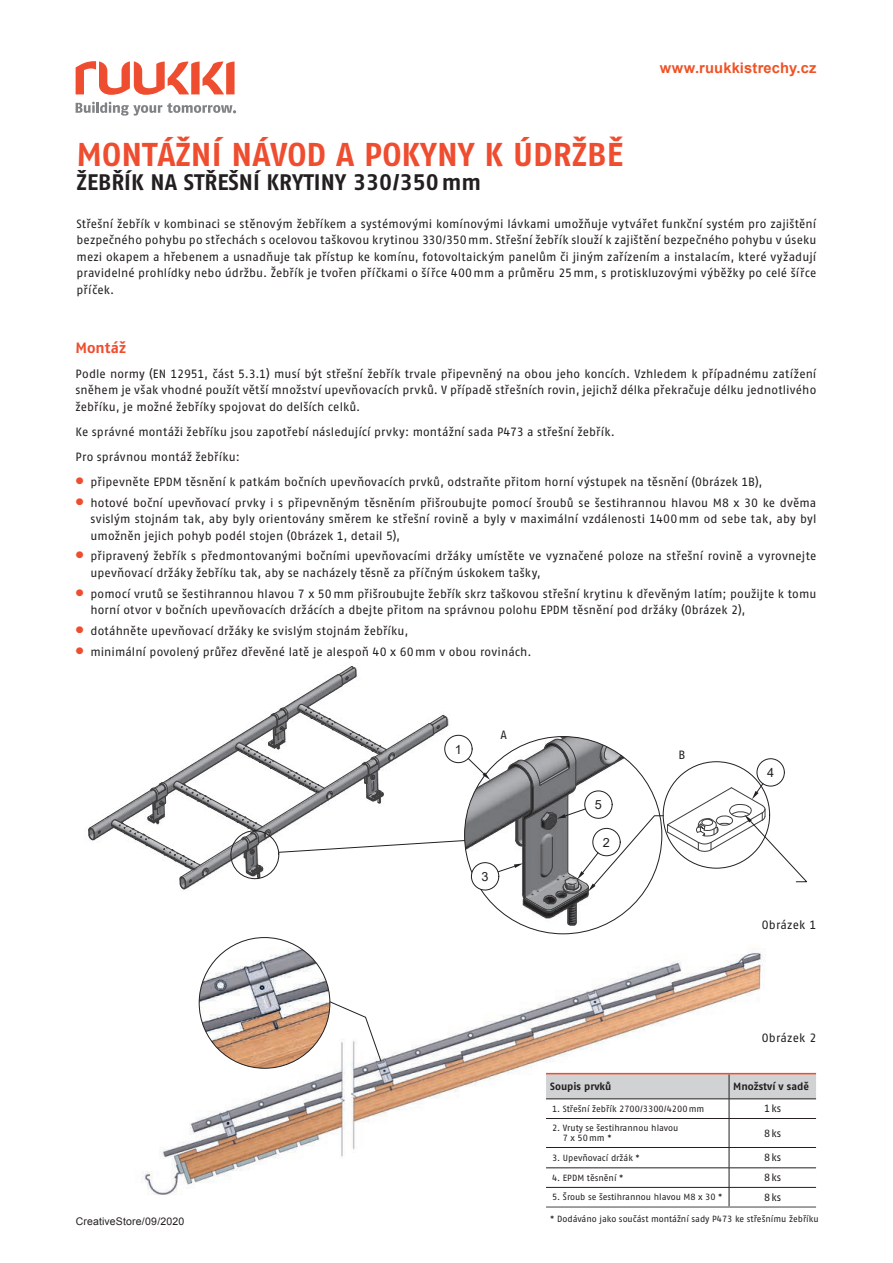
<style>
.page{position:relative;width:893px;height:1263px;background:#fff}
.page>*{position:absolute;margin:0;border:0;box-sizing:border-box;transform-origin:0 0}
.t1{font:700 33px "Fago No Tf";color:#ef4d2f}
.t2{font:700 22.5px "Fago No Tf";color:#231f20}
.t3{font:700 15px "Fago No Tf";color:#ef4d2f}
.t4{font:700 14.7px "Arial";letter-spacing:.01em;color:#f05225}
.t5{font:12.6px "Arial";color:#231f20}
.t6{font:12px/16.5px "Fago No Tf";letter-spacing:.01em;color:#231f20;text-align:justify}
.t7{font:700 10.5px "Fago No Tf";color:#231f20}
.t8{font:10.5px "Arial";letter-spacing:.015em;color:#231f20}
.t9{font:10.5px "Fago No Tf";letter-spacing:.06em;color:#231f20}
.t10{font:9px/10.5px "Fago No Tf";color:#231f20}
.s1{font-family:"Arial";font-weight:700;font-size:24px;color:#ef4d2f}
</style>
<div class="page">
<img style="left:142px;top:926px;width:643px;height:269px">
<svg style="left:199px;top:937px;width:183px;height:131px"></svg>
<svg style="left:88px;top:666px;width:719px;height:260px"></svg>
<hr style="left:546px;top:1206px;width:183px;height:2px;background:#808285">
<hr style="left:729px;top:1206px;width:87px;height:2px;background:#808285">
<svg style="left:546px;top:1074px;width:270px;height:132px"></svg>
<hr style="left:546px;top:1073px;width:183px;height:1px;background:#ef4d2f">
<hr style="left:729px;top:1073px;width:87px;height:1px;background:#ef4d2f">
<svg style="left:76px;top:61px;width:159px;height:34px"></svg>
<svg style="left:76px;top:102px;width:160px;height:14px"></svg>
<div style="left:713px;top:875px;width:82px;height:27px;background:#fff"></div>
<p class="t4" style="left:660px;top:58px;width:158px">www.ruukkistrechy.cz</p>
<h1 class="t1" style="left:77px;top:135px;width:548px">MONTÁŽNÍ NÁVOD A POKYNY K ÚDRŽBĚ</h1>
<h2 class="t2" style="left:77px;top:169px;width:406px">ŽEBŘÍK NA STŘEŠNÍ KRYTINY 330/350mm</h2>
<p class="t6" style="left:77px;top:215px;width:741px">Střešní žebřík v kombinaci se stěnovým žebříkem a systémovými komínovými lávkami umožňuje vytvářet funkční systém pro zajištění bezpečného pohybu po střechách s ocelovou taškovou krytinou 330/350mm. Střešní žebřík slouží k zajištění bezpečného pohybu v úseku mezi okapem a hřebenem a usnadňuje tak přístup ke komínu, fotovoltaickým panelům či jiným zařízením a instalacím, které vyžadují pravidelné prohlídky nebo údržbu. Žebřík je tvořen příčkami o šířce 400mm a průměru 25mm, s protiskluzovými výběžky po celé šířce příček.</p>
<p class="t3" style="left:76px;top:339px;width:52px">Montáž</p>
<p class="t6" style="left:76px;top:365px;width:742px">Podle normy (EN 12951, část 5.3.1) musí být střešní žebřík trvale připevněný na obou jeho koncích. Vzhledem k případnému zatížení sněhem je však vhodné použít větší množství upevňovacích prvků. V případě střešních rovin, jejichž délka překračuje délku jednotlivého žebříku, je možné žebříky spojovat do delších celků.</p>
<p class="t6" style="left:76px;top:419px;width:541px;line-height:25px">Ke správné montáži žebříku jsou zapotřebí následující prvky: montážní sada P473 a střešní žebřík.<br>Pro správnou montáž žebříku:</p>
<p class="t6" style="left:76px;top:473px;width:688px"><span class="s1">•</span> připevněte EPDM těsnění k patkám bočních upevňovacích prvků, odstraňte přitom horní výstupek na těsnění (Obrázek 1B),</p>
<p class="t6" style="left:90px;top:494px;width:727px;text-indent:-15px"><span class="s1">•</span> hotové boční upevňovací prvky i s připevněným těsněním přišroubujte pomocí šroubů se šestihrannou hlavou M8 x 30 ke dvěma svislým stojnám tak, aby byly orientovány směrem ke střešní rovině a byly v maximální vzdálenosti 1400mm od sebe tak, aby byl umožněn jejich pohyb podél stojen (Obrázek 1, detail 5),</p>
<p class="t6" style="left:90px;top:548px;width:727px;text-indent:-15px"><span class="s1">•</span> připravený žebřík s předmontovanými bočními upevňovacími držáky umístěte ve vyznačené poloze na střešní rovině a vyrovnejte upevňovací držáky žebříku tak, aby se nacházely těsně za příčným úskokem tašky,</p>
<p class="t6" style="left:90px;top:585px;width:727px;text-indent:-15px"><span class="s1">•</span> pomocí vrutů se šestihrannou hlavou 7 x 50mm přišroubujte žebřík skrz taškovou střešní krytinu k dřevěným latím; použijte k tomu horní otvor v bočních upevňovacích držácích a dbejte přitom na správnou polohu EPDM těsnění pod držáky (Obrázek 2),</p>
<p class="t6" style="left:76px;top:622px;width:334px"><span class="s1">•</span> dotáhněte upevňovací držáky ke svislým stojnám žebříku,</p>
<p class="t6" style="left:76px;top:643px;width:457px"><span class="s1">•</span> minimální povolený průřez dřevěné latě je alespoň 40 x 60mm v obou rovinách.</p>
<p class="t8" style="left:76px;top:1215px;width:110px">CreativeStore/09/2020</p>
<p class="t5" style="left:455px;top:740px;width:9px">1</p>
<p class="t6" style="left:500px;top:727px;width:8px">A</p>
<p class="t5" style="left:482px;top:868px;width:9px">3</p>
<p class="t5" style="left:595px;top:796px;width:9px">5</p>
<p class="t5" style="left:603px;top:833px;width:9px">2</p>
<p class="t6" style="left:678px;top:747px;width:8px">B</p>
<p class="t5" style="left:767px;top:764px;width:9px">4</p>
<p class="t6" style="left:762px;top:916px;width:56px">Obrázek 1</p>
<p class="t6" style="left:762px;top:1029px;width:56px">Obrázek 2</p>
<p class="t7" style="left:550px;top:1080px;width:63px">Soupis prvků</p>
<p class="t7" style="left:733px;top:1080px;width:77px">Množství v sadě</p>
<p class="t10" style="left:552px;top:1103px;width:154px">1. Střešní žebřík 2700/3300/4200mm</p>
<p class="t9" style="left:764px;top:1103px;width:19px">1ks</p>
<p class="t10" style="left:563px;top:1122px;width:117px;text-indent:-11px">2. Vruty se šestihrannou hlavou<br>7 x 50mm *</p>
<p class="t9" style="left:764px;top:1127px;width:19px">8ks</p>
<p class="t10" style="left:552px;top:1152px;width:89px">3. Upevňovací držák *</p>
<p class="t9" style="left:764px;top:1152px;width:19px">8ks</p>
<p class="t10" style="left:552px;top:1172px;width:73px">4. EPDM těsnění *</p>
<p class="t9" style="left:764px;top:1172px;width:19px">8ks</p>
<p class="t10" style="left:552px;top:1192px;width:172px">5. Šroub se šestihrannou hlavou M8 x 30 *</p>
<p class="t9" style="left:764px;top:1191px;width:19px">8ks</p>
<p class="t10" style="left:550px;top:1213px;width:270px">* Dodáváno jako součást montážní sady P473 ke střešnímu žebříku</p>
</div>
